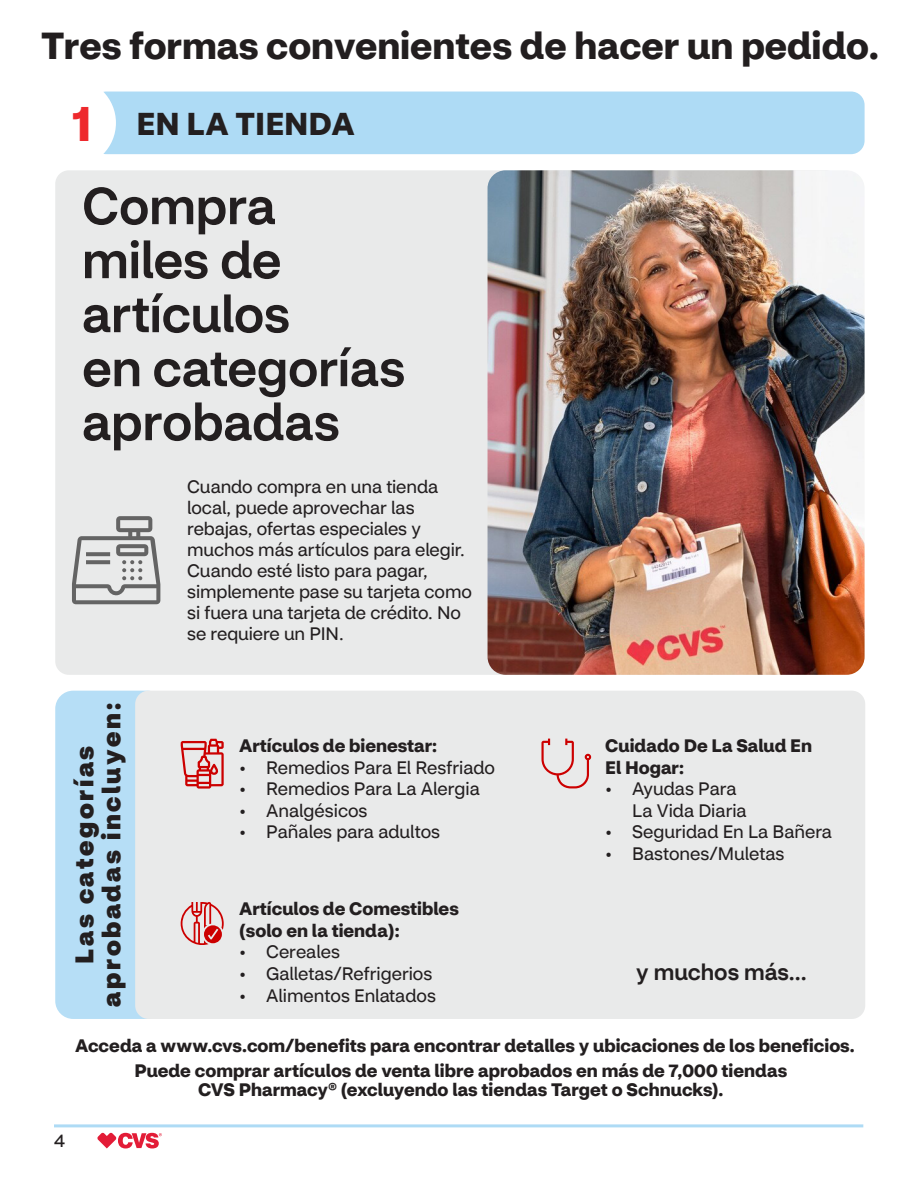
<style>
.page{position:relative;width:918px;height:1188px;background:#fff}
.page>*{position:absolute;margin:0;border:0;box-sizing:border-box;transform-origin:0 0}
.t1{font:500 51px/54px "CVS Health Sans";letter-spacing:-.005em;color:#231f20}
.t2{font:700 37.5px "CVS Health Sans";color:#221e1f}
.t3{font:700 31.5px "CVS Health Sans";color:#231f20}
.t4{font:900 25.5px/27px "CVS Health Sans";letter-spacing:.1em;color:#231f20;text-align:center}
.t5{font:500 22.5px "CVS Health Sans";color:#231f20}
.t6{font:18px/21px "CVS Health Sans";color:#231f20}
.t7{font:700 18px/21.6px "CVS Health Sans";color:#231f20}
.s1{font-size:49.5px;color:#ee292d}
</style>
<div class="page">
<svg style="left:97px;top:1133px;width:65px;height:15px"></svg>
<hr style="left:54px;top:1124px;width:809px;height:3px;background:#aedbf5">
<div style="left:55px;top:691px;width:110px;height:328px;background:#b6def6;border-radius:18px"></div>
<div style="left:135px;top:691px;width:730px;height:328px;background:#e9eaea;border-radius:14px"></div>
<div style="left:93px;top:92px;width:772px;height:62px;background:#aedbf5;border-radius:14px"></div>
<div style="left:27px;top:78px;width:89px;height:89px;background:#fff;border-radius:50%"></div>
<div style="left:55px;top:170px;width:784px;height:505px;background:#e9eaea;border-radius:13px"></div>
<svg style="left:72px;top:516px;width:88px;height:88px"></svg>
<img style="left:488px;top:170px;width:377px;height:505px">
<svg style="left:181px;top:739px;width:43px;height:49px"></svg>
<svg style="left:181px;top:902px;width:43px;height:43px"></svg>
<svg style="left:541px;top:739px;width:51px;height:49px"></svg>
<p class="t2" style="left:41px;top:22px;width:840px">Tres formas convenientes de hacer un pedido.</p>
<h2 class="t3" style="left:71px;top:104px;width:285px"><span class="s1">1</span> EN LA TIENDA</h2>
<p class="t1" style="left:82px;top:179px;width:325px">Compra miles de artículos<br>en categorías aprobadas</p>
<p class="t6" style="left:187px;top:476px;width:286px">Cuando compra en una tienda local, puede aprovechar las rebajas, ofertas especiales y muchos más artículos para elegir.<br>Cuando esté listo para pagar, simplemente pase su tarjeta como si fuera una tarjeta de crédito. No se requiere un PIN.</p>
<h3 class="t4" style="left:71px;top:1007px;width:305px;rotate:-90deg">Las categorías aprobadas incluyen:</h3>
<h4 class="t7" style="left:239px;top:735px;width:199px">Artículos de bienestar:</h4>
<p class="t6" style="left:239px;top:757px;width:257px">• Remedios Para El Resfriado</p>
<p class="t6" style="left:239px;top:778px;width:242px">• Remedios Para La Alergia</p>
<p class="t6" style="left:239px;top:800px;width:130px">• Analgésicos</p>
<p class="t6" style="left:239px;top:822px;width:202px">• Pañales para adultos</p>
<h4 class="t7" style="left:239px;top:898px;width:221px">Artículos de Comestibles (solo en la tienda):</h4>
<p class="t6" style="left:239px;top:942px;width:102px">• Cereales</p>
<p class="t6" style="left:239px;top:963px;width:195px">• Galletas/Refrigerios</p>
<p class="t6" style="left:239px;top:985px;width:198px">• Alimentos Enlatados</p>
<h4 class="t7" style="left:605px;top:735px;width:208px">Cuidado De La Salud En<br>El Hogar:</h4>
<p class="t6" style="left:632px;top:778px;width:116px;line-height:21.6px;text-indent:-27px">• Ayudas Para<br>La Vida Diaria</p>
<p class="t6" style="left:605px;top:822px;width:228px">• Seguridad En La Bañera</p>
<p class="t6" style="left:605px;top:843px;width:181px">• Bastones/Muletas</p>
<p class="t5" style="left:636px;top:958px;width:172px">y muchos más...</p>
<p class="t7" style="left:75px;top:1035px;width:781px">Acceda a www.cvs.com/benefits para encontrar detalles y ubicaciones de los beneficios.</p>
<p class="t7" style="left:134px;top:1061px;width:654px;line-height:19.5px;text-align:center">Puede comprar artículos de venta libre aprobados en más de 7,000 tiendas<br>CVS Pharmacy® (excluyendo las tiendas Target o Schnucks).</p>
<p class="t6" style="left:54px;top:1131px;width:12px">4</p>
</div>
